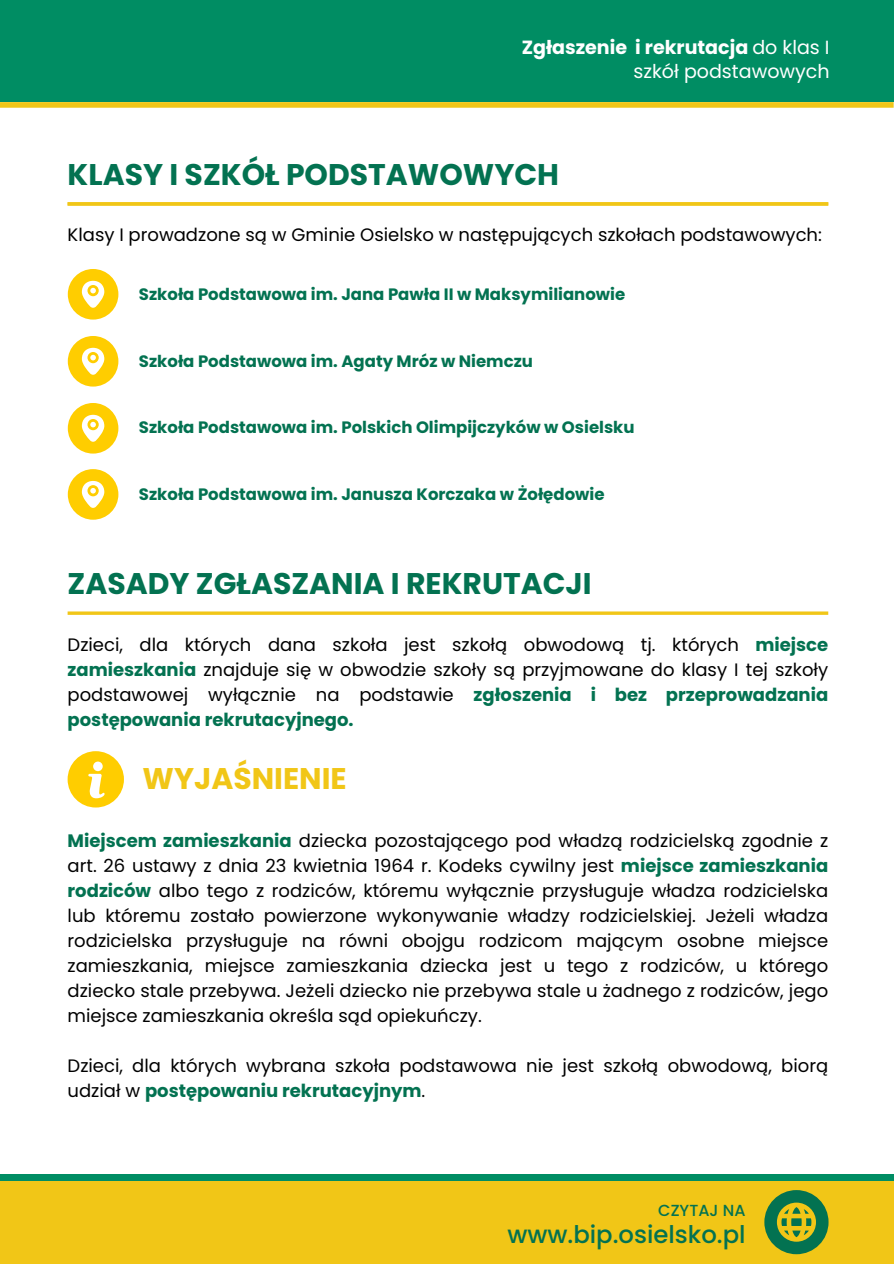
<style>
.page{position:relative;width:894px;height:1264px;background:#fff}
.page>*{position:absolute;margin:0;border:0;box-sizing:border-box;transform-origin:0 0}
.t1{font:700 29.85px "Poppins";color:#037251}
.t2{font:700 29.85px "Poppins";color:#f1c617}
.t3{font:500 24.3px "Poppins";color:#037251}
.t4{font:700 19.05px "Poppins";color:#fff}
.t5{font:19.05px "Poppins";color:#fff}
.t6{font:18px/25px "Poppins";color:#000;text-align:justify}
.t7{font:700 16.5px "Poppins";color:#037251}
.t8{font:500 16.05px "Poppins";color:#037251}
.s1{font-weight:400}
.s2{font-weight:700;color:#037251}
</style>
<div class="page">
<div style="left:0;top:0;width:893px;height:1263px;background:#008d63"></div>
<div style="left:0;top:102px;width:893px;height:1071px;background:#fff"></div>
<div style="left:0;top:102px;width:893px;height:6px;background:#f1c617"></div>
<svg style="left:68px;top:202px;width:760px;height:4px;background:#f1c822"></svg>
<svg style="left:68px;top:269px;width:50px;height:50px"></svg>
<svg style="left:68px;top:336px;width:50px;height:50px"></svg>
<svg style="left:68px;top:403px;width:50px;height:50px"></svg>
<svg style="left:68px;top:469px;width:50px;height:50px"></svg>
<div style="left:0;top:1180px;width:893px;height:83px;background:#f1c617"></div>
<svg style="left:764px;top:1190px;width:64px;height:64px"></svg>
<svg style="left:68px;top:751px;width:56px;height:56px"></svg>
<svg style="left:68px;top:611px;width:760px;height:4px;background:#f2ce3a"></svg>
<p class="t4" style="left:521px;top:34px;width:309px">Zgłaszenie i rekrutacja <span class="s1">do klas I</span></p>
<p class="t5" style="left:633px;top:58px;width:197px">szkół podstawowych</p>
<h3 class="t1" style="left:68px;top:154px;width:493px">KLASY I SZKÓŁ PODSTAWOWYCH</h3>
<h3 class="t6" style="left:68px;top:223px;width:755px">Klasy I prowadzone są w Gminie Osielsko w następujących szkołach podstawowych:</h3>
<p class="t7" style="left:139px;top:283px;width:487px">Szkoła Podstawowa im. Jana Pawła II w Maksymilianowie</p>
<p class="t7" style="left:139px;top:349px;width:395px">Szkoła Podstawowa im. Agaty Mróz w Niemczu</p>
<h3 class="t7" style="left:139px;top:416px;width:497px">Szkoła Podstawowa im. Polskich Olimpijczyków w Osielsku</h3>
<p class="t7" style="left:139px;top:482px;width:467px">Szkoła Podstawowa im. Janusza Korczaka w Żołędowie</p>
<p class="t1" style="left:68px;top:563px;width:525px">ZASADY ZGŁASZANIA I REKRUTACJI</p>
<p class="t6" style="left:68px;top:632px;width:762px">Dzieci, dla których dana szkoła jest szkołą obwodową tj. których <span class="s2">miejsce zamieszkania</span> znajduje się w obwodzie szkoły są przyjmowane do klasy I tej szkoły podstawowej wyłącznie na podstawie <span class="s2">zgłoszenia i bez przeprowadzania postępowania rekrutacyjnego.</span></p>
<p class="t2" style="left:142px;top:757px;width:205px">WYJAŚNIENIE</p>
<p class="t6" style="left:68px;top:827px;width:762px"><span class="s2">Miejscem zamieszkania</span> dziecka pozostającego pod władzą rodzicielską zgodnie z art. 26 ustawy z dnia 23 kwietnia 1964 r. Kodeks cywilny jest <span class="s2">miejsce zamieszkania rodziców</span> albo tego z rodziców, któremu wyłącznie przysługuje władza rodzicielska lub któremu zostało powierzone wykonywanie władzy rodzicielskiej. Jeżeli władza rodzicielska przysługuje na równi obojgu rodzicom mającym osobne miejsce zamieszkania, miejsce zamieszkania dziecka jest u tego z rodziców, u którego dziecko stale przebywa. Jeżeli dziecko nie przebywa stale u żadnego z rodziców, jego miejsce zamieszkania określa sąd opiekuńczy.</p>
<p class="t6" style="left:68px;top:1052px;width:762px">Dzieci, dla których wybrana szkoła podstawowa nie jest szkołą obwodową, biorą udział w <span class="s2">postępowaniu rekrutacyjnym</span>.</p>
<p class="t8" style="left:658px;top:1198px;width:89px">CZYTAJ NA</p>
<p class="t3" style="left:507px;top:1217px;width:239px">www.bip.osielsko.pl</p>
</div>
